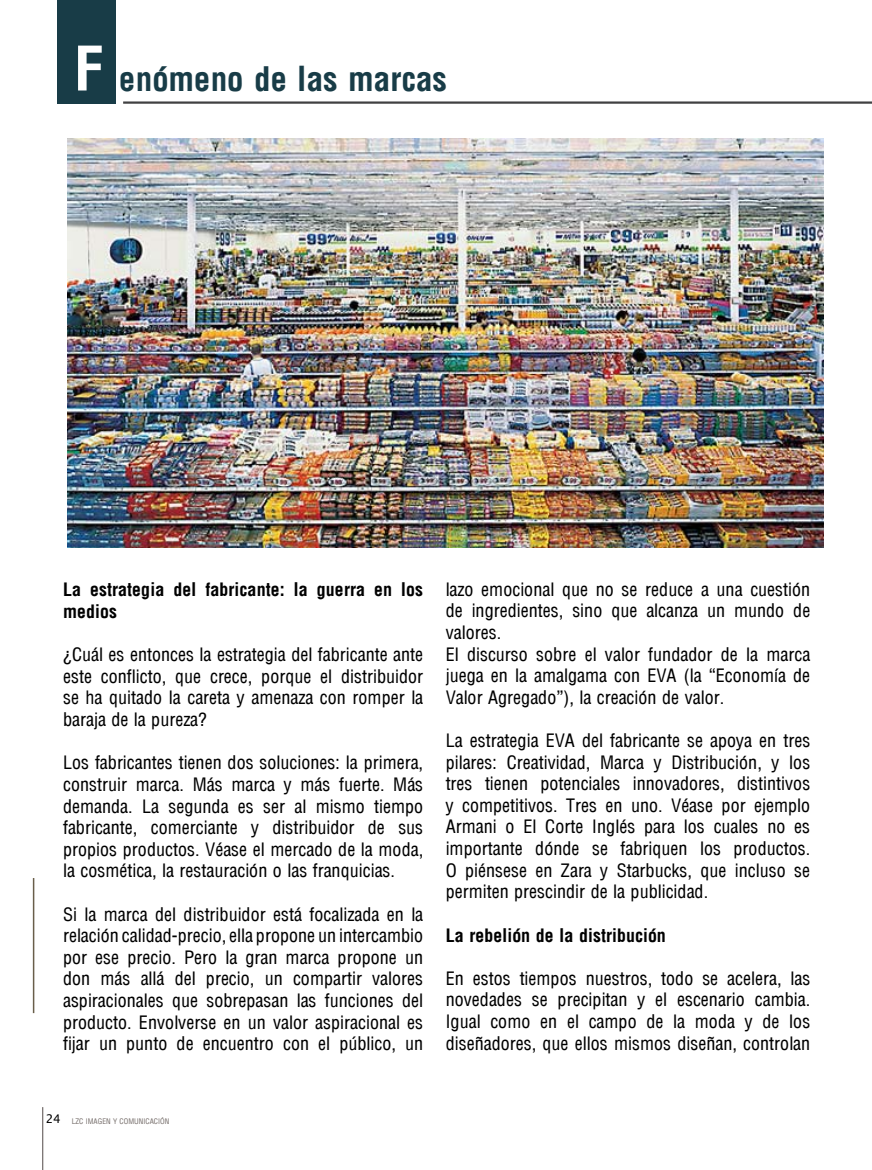
<style>
.page{position:relative;width:872px;height:1170px;background:#fff}
.page>*{position:absolute;margin:0;border:0;box-sizing:border-box;transform-origin:0 0}
.t1{font:700 33px "Arena Condensed";color:#183c47}
.t2{font:18px/21.6px "Arena Condensed";color:#000;text-align:justify}
.t3{font:700 18px/21.6px "Arena Condensed";color:#000}
.t4{font:7.5px "Arena Condensed";color:#7a726f}
.s1{font-size:60px;color:#fff}
.s2{font-family:"Lucida Sans Unicode";font-size:12px;color:#000}
</style>
<div class="page">
<hr style="left:123px;top:101px;width:749px;height:3px;background:#414142">
<hr style="left:33px;top:878px;width:1px;height:135px;background:#695e4a">
<div style="left:57px;top:0;width:59px;height:104px;background:#183c47"></div>
<img style="left:68px;top:139px;width:756px;height:408px">
<hr style="left:42px;top:1106px;width:1px;height:63px;background:#524a48">
<h1 class="t1" style="left:74px;top:58px;width:375px"><span class="s1">F</span> enómeno de las marcas</h1>
<p class="t3" style="left:63px;top:579px;width:361px">La estrategia del fabricante: la guerra en los medios</p>
<p class="t2" style="left:63px;top:644px;width:362px">¿Cuál es entonces la estrategia del fabricante ante este conflicto, que crece, porque el distribuidor se ha quitado la careta y amenaza con romper la baraja de la pureza?</p>
<p class="t2" style="left:63px;top:752px;width:362px">Los fabricantes tienen dos soluciones: la primera, construir marca. Más marca y más fuerte. Más demanda. La segunda es ser al mismo tiempo fabricante, comerciante y distribuidor de sus propios productos. Véase el mercado de la moda, la cosmética, la restauración o las franquicias.</p>
<p class="t2" style="left:63px;top:903px;width:362px">Si la marca del distribuidor está focalizada en la relación calidad-precio, ella propone un intercambio por ese precio. Pero la gran marca propone un don más allá del precio, un compartir valores aspiracionales que sobrepasan las funciones del producto. Envolverse en un valor aspiracional es fijar un punto de encuentro con el público, un</p>
<p class="t2" style="left:445px;top:578px;width:366px;text-align:left">lazo emocional que no se reduce a una cuestión de ingredientes, sino que alcanza un mundo de valores.<br>El discurso sobre el valor fundador de la marca juega en la amalgama con EVA (la “Economía de Valor Agregado”), la creación de valor.</p>
<p class="t2" style="left:445px;top:729px;width:366px">La estrategia EVA del fabricante se apoya en tres pilares: Creatividad, Marca y Distribución, y los tres tienen potenciales innovadores, distintivos y competitivos. Tres en uno. Véase por ejemplo Armani o El Corte Inglés para los cuales no es importante dónde se fabriquen los productos.<br>O piénsese en Zara y Starbucks, que incluso se permiten prescindir de la publicidad.</p>
<p class="t3" style="left:445px;top:923px;width:222px">La rebelión de la distribución</p>
<p class="t2" style="left:445px;top:967px;width:366px">En estos tiempos nuestros, todo se acelera, las novedades se precipitan y el escenario cambia.<br>Igual como en el campo de la moda y de los diseñadores, que ellos mismos diseñan, controlan</p>
<p class="t4" style="left:46px;top:1116px;width:125px"><span class="s2">24</span> LZC IMAGEN Y COMUNICACIÓN</p>
</div>
